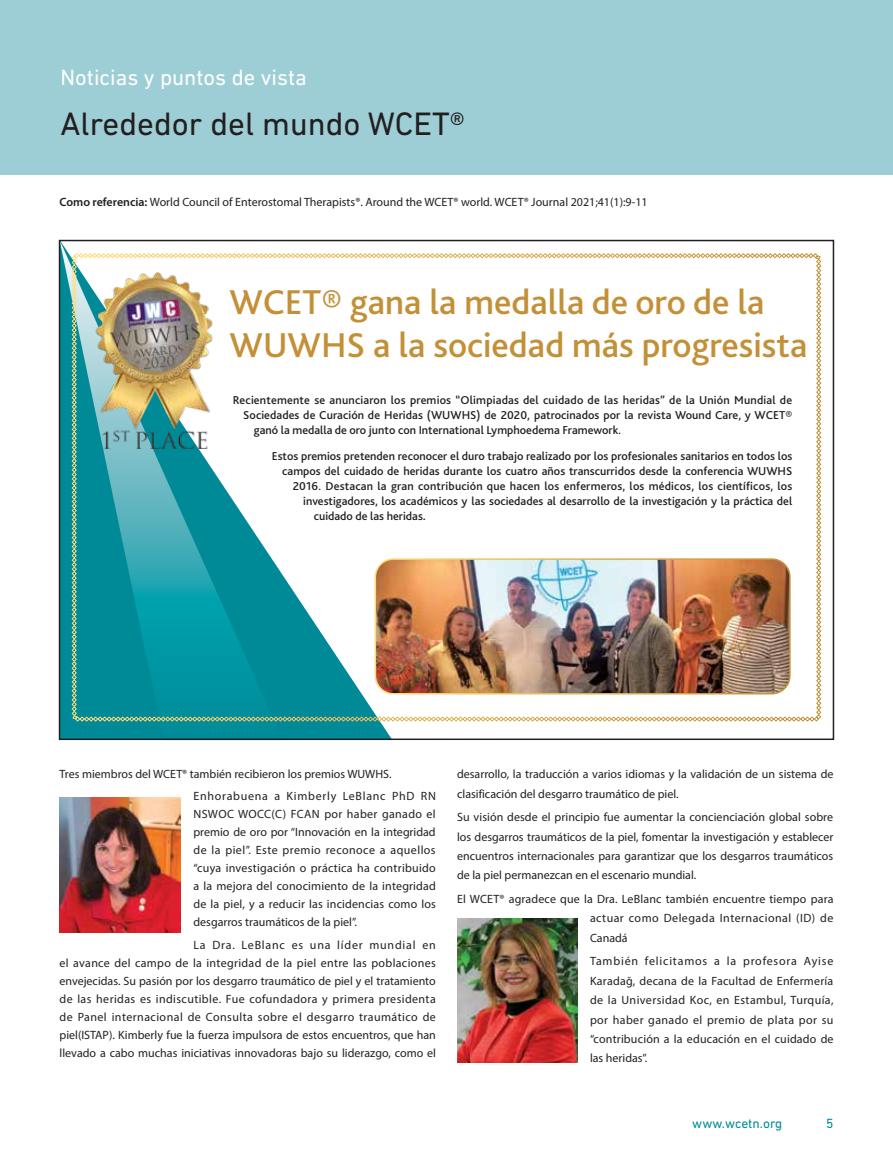
<style>
.page{position:relative;width:893px;height:1149px;background:#fff}
.page>*{position:absolute;margin:0;border:0;box-sizing:border-box;transform-origin:0 0}
.t1{font:500 36px/43.2px "Bliss 2";color:#c39037}
.t2{font:33px "DIN Next LT Pro";color:#231f20}
.t3{font:22.5px "DIN Next LT Pro";color:#fff}
.t4{font:13.5px "DIN Next LT Pro";color:#008a97}
.t5{font:12px/18px "Myriad Pro";color:#231f20;text-align:justify}
.t6{font:500 12px "Bliss 2";color:#231f20}
.s1{font-weight:600}
.s2{font-size:13.5px}
</style>
<div class="page">
<svg style="left:62px;top:243px;width:221px;height:493px"></svg>
<div style="left:0;top:0;width:893px;height:174px;background:#9dced5"></div>
<svg style="left:72px;top:253px;width:749px;height:468px"></svg>
<img style="left:457px;top:918px;width:120px;height:144px">
<img style="left:60px;top:797px;width:121px;height:135px">
<img style="left:375px;top:559px;width:415px;height:134px">
<div style="left:375px;top:558px;width:416px;height:136px;border:2px solid #fff;border-radius:18px"></div>
<img style="left:95px;top:272px;width:119px;height:177px">
<h3 class="t3" style="left:61px;top:64px;width:248px">Noticias y puntos de vista</h3>
<h2 class="t2" style="left:61px;top:105px;width:406px">Alrededor del mundo WCET®</h2>
<p class="t5" style="left:60px;top:193px;width:590px"><span class="s1">Como referencia:</span> World Council of Enterostomal Therapists®. Around the WCET® world. WCET® Journal 2021;41(1):9-11</p>
<h1 class="t1" style="left:230px;top:279px;width:579px">WCET® gana la medalla de oro de la<br>WUWHS a la sociedad más progresista</h1>
<p class="t6" style="left:233px;top:393px;width:561px">Recientemente se anunciaron los premios “Olimpiadas del cuidado de las heridas” de la Unión Mundial de</p>
<p class="t6" style="left:243px;top:408px;width:551px">Sociedades de Curación de Heridas (WUWHS) de 2020, patrocinados por la revista Wound Care, y WCET®</p>
<p class="t6" style="left:254px;top:423px;width:369px">ganó la medalla de oro junto con International Lymphoedema Framework.</p>
<p class="t6" style="left:272px;top:448px;width:522px">Estos premios pretenden reconocer el duro trabajo realizado por los profesionales sanitarios en todos los</p>
<p class="t6" style="left:282px;top:463px;width:511px">campos del cuidado de heridas durante los cuatro años transcurridos desde la conferencia WUWHS</p>
<p class="t6" style="left:293px;top:478px;width:501px">2016. Destacan la gran contribución que hacen los enfermeros, los médicos, los científicos, los</p>
<p class="t6" style="left:303px;top:493px;width:491px">investigadores, los académicos y las sociedades al desarrollo de la investigación y la práctica del</p>
<p class="t6" style="left:314px;top:508px;width:114px">cuidado de las heridas<span class="s2">.</span></p>
<p class="t5" style="left:193px;top:762px;width:244px;line-height:22.2px;text-indent:-134px">Tres miembros del WCET® también recibieron los premios WUWHS.<br>Enhorabuena a Kimberly LeBlanc PhD RN</p>
<p class="t5" style="left:193px;top:804px;width:244px">NSWOC WOCC(C) FCAN por haber ganado el premio de oro por “Innovación en la integridad de la piel”. Este premio reconoce a aquellos “cuya investigación o práctica ha contribuido a la mejora del conocimiento de la integridad de la piel, y a reducir las incidencias como los desgarros traumáticos de la piel”.</p>
<p class="t5" style="left:60px;top:935px;width:378px;text-indent:134px">La Dra. LeBlanc es una líder mundial en el avance del campo de la integridad de la piel entre las poblaciones envejecidas. Su pasión por los desgarro traumático de piel y el tratamiento de las heridas es indiscutible. Fue cofundadora y primera presidenta de Panel internacional de Consulta sobre el desgarro traumático de piel(ISTAP). Kimberly fue la fuerza impulsora de estos encuentros, que han llevado a cabo muchas iniciativas innovadoras bajo su liderazgo, como el</p>
<p class="t5" style="left:457px;top:764px;width:378px;line-height:19.4px">desarrollo, la traducción a varios idiomas y la validación de un sistema de clasificación del desgarro traumático de piel.</p>
<p class="t5" style="left:457px;top:807px;width:378px;line-height:19.4px">Su visión desde el principio fue aumentar la concienciación global sobre los desgarros traumáticos de la piel, fomentar la investigación y establecer encuentros internacionales para garantizar que los desgarros traumáticos de la piel permanezcan en el escenario mundial.</p>
<p class="t5" style="left:590px;top:888px;width:245px;line-height:19.4px;text-indent:-133px">El WCET® agradece que la Dra. LeBlanc también encuentre tiempo para actuar como Delegada Internacional (ID) de Canadá</p>
<p class="t5" style="left:590px;top:951px;width:245px;line-height:19.4px">También felicitamos a la profesora Ayise Karadağ, decana de la Facultad de Enfermería de la Universidad Koc, en Estambul, Turquía, por haber ganado el premio de plata por su “contribución a la educación en el cuidado de las heridas”.</p>
<p class="t4" style="left:692px;top:1114px;width:92px">www.wcetn.org</p>
<p class="t4" style="left:826px;top:1114px;width:9px">5</p>
</div>
